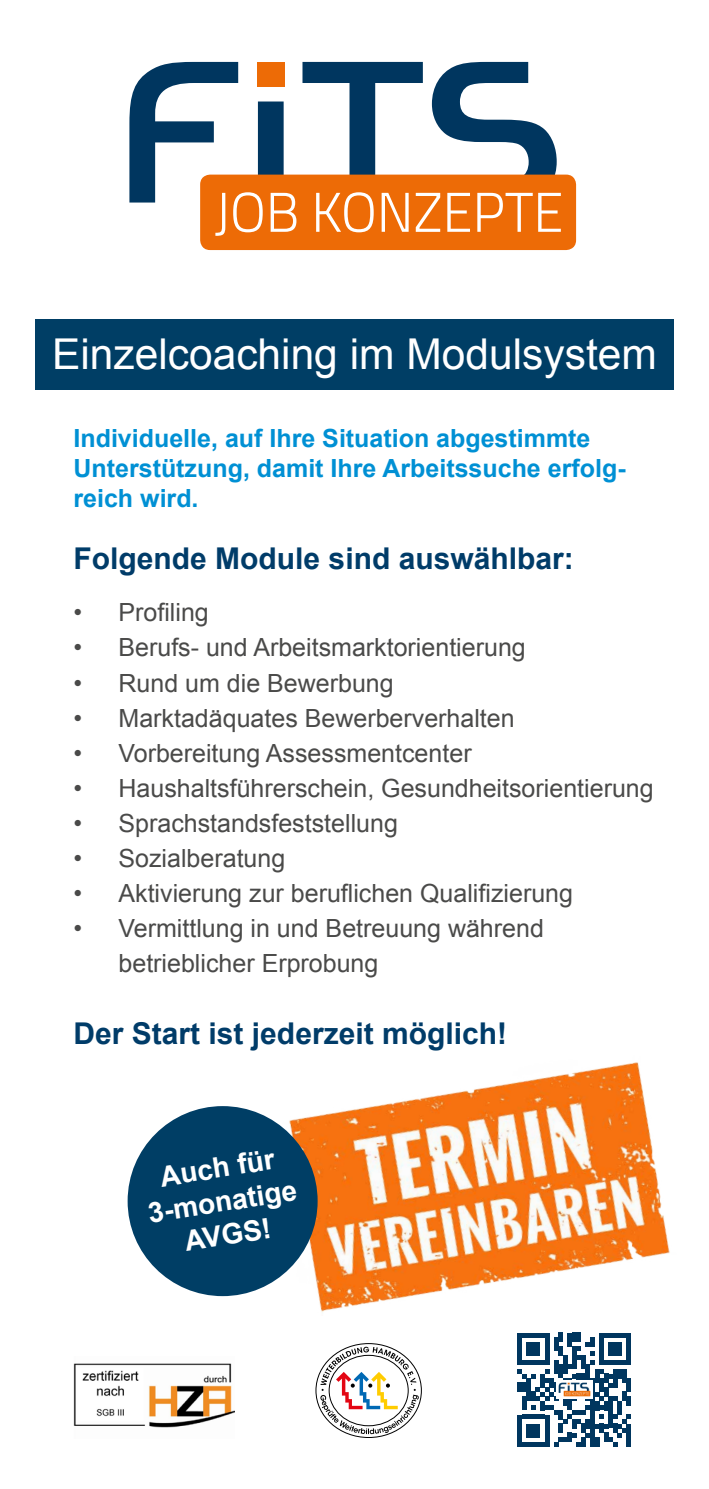
<style>
.page{position:relative;width:709px;height:1489px;background:#fff}
.page>*{position:absolute;margin:0;border:0;box-sizing:border-box;transform-origin:0 0}
.t1{font:42.5px "Arial";color:#fff}
.t2{font:700 30px "Arial";color:#003c69}
.t3{font:700 28.25px/33.8px "Arial";color:#fff;text-align:center}
.t4{font:25px/35px "Arial";color:#4a4a49}
.t5{font:700 25px/30px "Arial";color:#0090d4}
</style>
<div class="page">
<div style="left:35px;top:319px;width:638px;height:71px;background:#003e65"></div>
<svg style="left:129px;top:62px;width:427px;height:140px"></svg>
<div style="left:257px;top:62px;width:27px;height:24px;background:#ed6b06"></div>
<div style="left:200px;top:175px;width:376px;height:75px;background:#ed6b06;border-radius:10px"></div>
<svg style="left:215px;top:192px;width:346px;height:44px"></svg>
<img style="left:255px;top:1062px;width:415px;height:284px">
<div style="left:128px;top:1106px;width:189px;height:189px;background:#003e65;border-radius:50%"></div>
<svg style="left:320px;top:1346px;width:99px;height:87px"></svg>
<img style="left:73px;top:1363px;width:162px;height:65px">
<svg style="left:517px;top:1332px;width:114px;height:114px"></svg>
<div style="left:626px;top:1423px;width:5px;height:23px;background:#00365f"></div>
<img style="left:556px;top:1380px;width:36px;height:18px">
<h1 class="t1" style="left:52px;top:330px;width:606px">Einzelcoaching im Modulsystem</h1>
<p class="t5" style="left:73px;top:423px;width:553px">Individuelle, auf Ihre Situation abgestimmte<br>Unterstützung, damit Ihre Arbeitssuche erfolg&shy;reich wird.</p>
<p class="t2" style="left:73px;top:541px;width:502px">Folgende Module sind auswählbar:</p>
<p class="t4" style="left:73px;top:595px;width:137px">• Profiling</p>
<p class="t4" style="left:73px;top:630px;width:454px">• Berufs- und Arbeitsmarktorientierung</p>
<p class="t4" style="left:73px;top:665px;width:322px">• Rund um die Bewerbung</p>
<p class="t4" style="left:73px;top:700px;width:442px">• Marktadäquates Bewerberverhalten</p>
<p class="t4" style="left:73px;top:735px;width:399px">• Vorbereitung Assessmentcenter</p>
<p class="t4" style="left:73px;top:770px;width:581px">• Haushaltsführerschein, Gesundheitsorientierung</p>
<p class="t4" style="left:73px;top:805px;width:326px">• Sprachstandsfeststellung</p>
<p class="t4" style="left:73px;top:840px;width:213px">• Sozialberatung</p>
<p class="t4" style="left:73px;top:875px;width:501px">• Aktivierung zur beruflichen Qualifizierung</p>
<p class="t4" style="left:118px;top:910px;width:427px;text-indent:-45px">• Vermittlung in und Betreuung während betrieblicher Erprobung</p>
<p class="t2" style="left:73px;top:1016px;width:435px">Der Start ist jederzeit möglich!</p>
<p class="t3" style="left:140px;top:1162px;width:152px;rotate:-9deg">Auch für<br>3-monatige<br>AVGS!</p>
</div>
